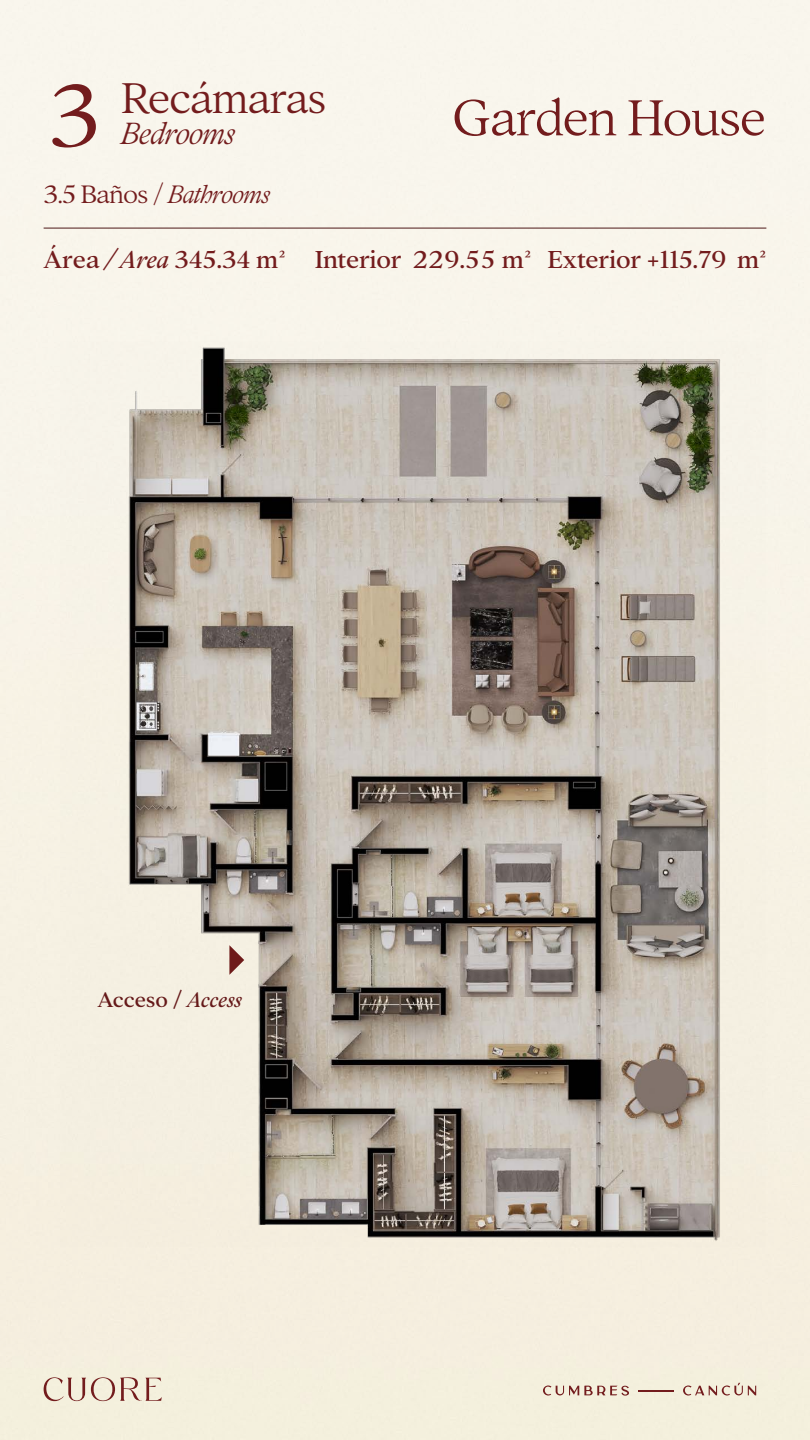
<style>
.page{position:relative;width:810px;height:1440px;background:#fff}
.page>*{position:absolute;margin:0;border:0;box-sizing:border-box;transform-origin:0 0}
.t1{font:100 98.25px "Addington CF";color:#731c1d}
.t2{font:100 55.5px "Addington CF";letter-spacing:-.035em;color:#731c1d}
.t3{font:100 47.25px "Addington CF";letter-spacing:-.035em;color:#731c1d}
.t4{font:italic 100 33.75px "Addington CF";letter-spacing:-.03em;color:#731c1d}
.t5{font:100 27.75px "Addington CF";letter-spacing:-.03em;color:#731c1d}
.t6{font:27px "Addington CF";letter-spacing:-.01em;color:#731c1d}
.t7{font:23.17px "Addington CF";color:#651919}
.s1{font-style:italic}
</style>
<div class="page">
<img style="left:0;top:0;width:810px;height:1440px">
<img style="left:61px;top:342px;width:705px;height:904px">
<hr style="left:44px;top:228px;width:722px;height:1px;background:#4d1817">
<svg style="left:229px;top:945px;width:15px;height:30px"></svg>
<svg style="left:44px;top:1377px;width:118px;height:24px;background:#d9c5b6"></svg>
<svg style="left:543px;top:1385px;width:86px;height:11px"></svg>
<svg style="left:683px;top:1383px;width:73px;height:13px"></svg>
<hr style="left:638px;top:1390px;width:35px;height:1px;background:#731c1d">
<h1 class="t1" style="left:44px;top:42px;width:61px">3</h1>
<h3 class="t3" style="left:121px;top:63px;width:207px">Recámaras</h3>
<p class="t4" style="left:121px;top:107px;width:116px">Bedrooms</p>
<p class="t5" style="left:44px;top:173px;width:228px">3.5 Baños / <span class="s1">Bathrooms</span></p>
<h2 class="t2" style="left:452px;top:76px;width:316px">Garden House</h2>
<p class="t6" style="left:44px;top:239px;width:724px">Área <span class="s1">/ Area</span> 345.34 m2 Interior 229.55 m2 Exterior +115.79 m2</p>
<p class="t7" style="left:97px;top:982px;width:146px">Acceso / <span class="s1">Access</span></p>
</div>
